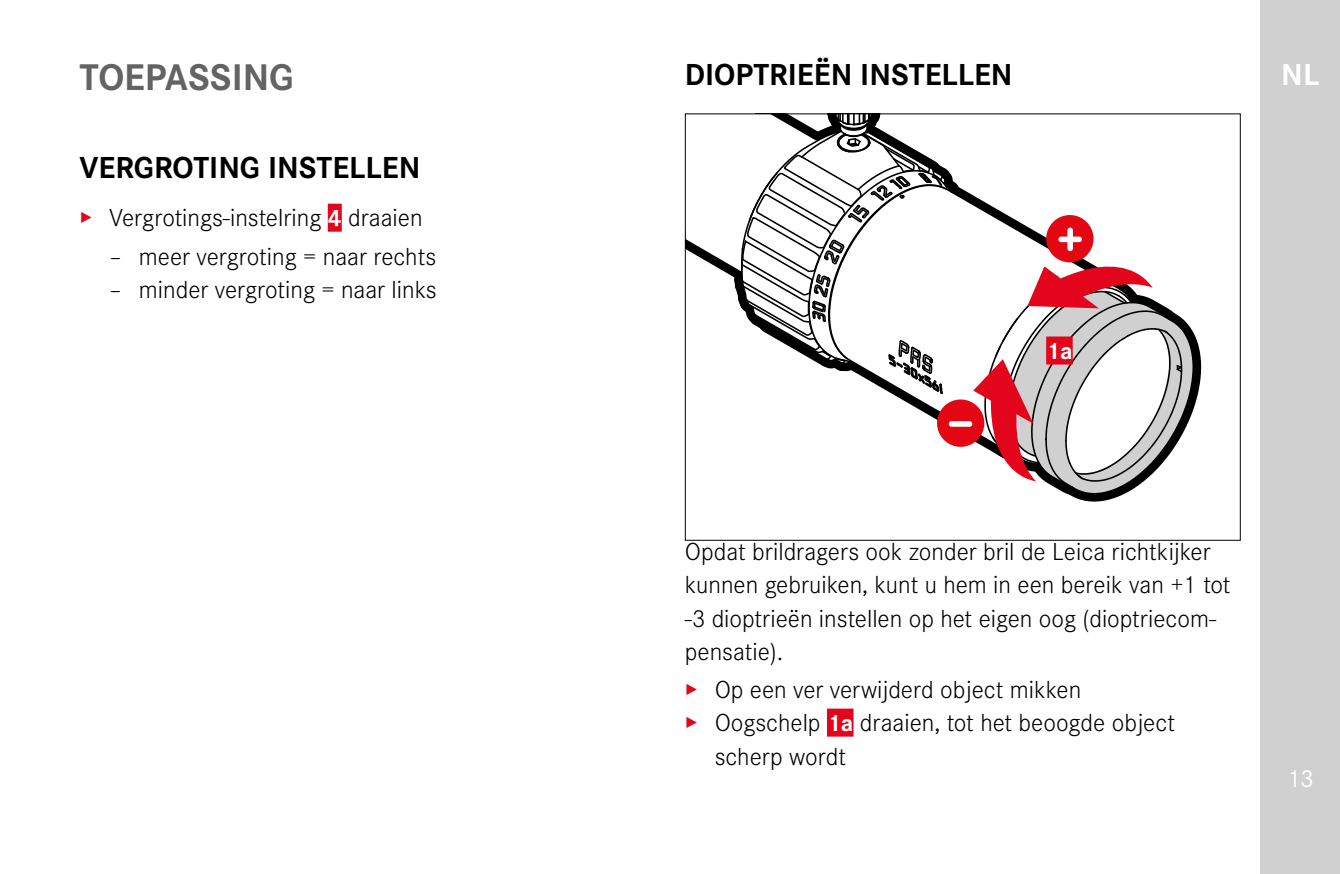
<style>
.page{position:relative;width:1340px;height:874px;background:#fff}
.page>*{position:absolute;margin:0;border:0;box-sizing:border-box;transform-origin:0 0}
.Heading____Chapter{font:700 38.5px "Corporate S";color:#646363}
.Heading____Heading_0{font:700 31.5px "Corporate S";color:#000}
.t1{font:700 31.5px "Corporate S";color:#fff}
.Text____Body_Text{font:300 25.55px/33.2px "Corporate S";color:#000}
.t2{font:25.55px "Corporate S";color:#fff}
.t3{font:700 24.5px "Corporate S";color:#fff}
.s1{color:#e3051b}
.s2{font-weight:700;font-size:24.5px;color:#fff}
</style>
<div class="page">
<div style="left:1260px;top:0;width:79px;height:873px;background:#d0d0d0"></div>
<div style="left:328px;top:203px;width:14px;height:28px;background:#e3051b"></div>
<div style="left:827px;top:708px;width:26px;height:28px;background:#e3051b"></div>
<svg style="left:685px;top:113px;width:516px;height:428px"></svg>
<div style="left:1046px;top:336px;width:26px;height:28px;background:#e3051b"></div>
<p class="Heading____Chapter" style="left:79px;top:47px;width:216px">TOEPASSING</p>
<p class="Heading____Heading_0" style="left:79px;top:143px;width:342px">VERGROTING INSTELLEN</p>
<p class="Text____Body_Text" style="left:79px;top:200px;width:345px"><span class="s1">▸</span> Vergrotings-instelring <span class="s2">4</span> draaien</p>
<p class="Text____Body_Text" style="left:109px;top:238px;width:328px">– meer vergroting = naar rechts</p>
<p class="Text____Body_Text" style="left:109px;top:271px;width:329px">– minder vergroting = naar links</p>
<p class="Heading____Heading_0" style="left:685px;top:49px;width:329px">DIOPTRIEËN INSTELLEN</p>
<p class="t1" style="left:1281px;top:49px;width:39px">NL</p>
<p class="t3" style="left:1046px;top:331px;width:28px">1a</p>
<p class="Text____Body_Text" style="left:685px;top:533px;width:547px">Opdat brildragers ook zonder bril de Leica richtkijker kunnen gebruiken, kunt u hem in een bereik van +1 tot -3 dioptrieën instellen op het eigen oog (dioptriecom&shy;pensatie).</p>
<p class="Text____Body_Text" style="left:685px;top:671px;width:398px"><span class="s1">▸</span> Op een ver verwijderd object mikken</p>
<p class="Text____Body_Text" style="left:714px;top:704px;width:462px;text-indent:-30px"><span class="s1">▸</span> Oogschelp <span class="s2">1a</span> draaien, tot het beoogde object scherp wordt</p>
<p class="t2" style="left:1286px;top:759px;width:29px">13</p>
</div>
